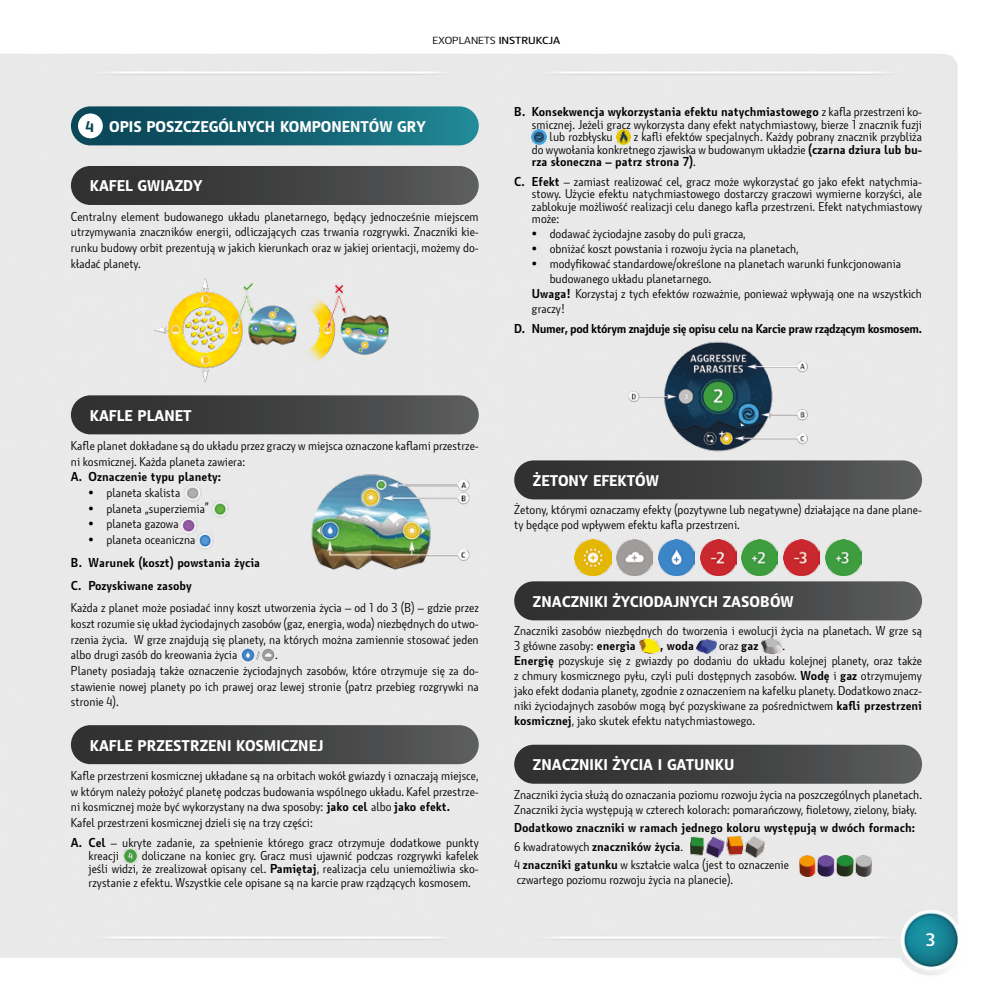
<style>
.page{position:relative;width:993px;height:993px;background:#fff}
.page>*{position:absolute;margin:0;border:0;box-sizing:border-box;transform-origin:0 0}
.t1{font:700 17.5px "Botanika";color:#fff}
.t2{font:800 15px "Botanika";color:#fff}
.t3{font:12.5px/15.6px "Botanika Lite";color:#000}
.t4{font:700 12.5px/22.8px "Botanika";color:#000}
.t5{font:700 12.5px "Botanika";letter-spacing:-.03em;color:#000}
.t6{font:10px "Botanika Lite";color:#000;scale:1.2 1}
.s1{font-family:"Botanika";font-weight:600}
.s2{color:#0b485a}
.s3{font-family:"Botanika";font-weight:700}
.s4{font-family:"Botanika Lite";font-weight:400}
</style>
<div class="page">
<div style="left:0;top:54px;width:959px;height:922px;background:#e9e9e9"></div>
<div style="left:71px;top:106px;width:407px;height:39px;background:linear-gradient(to right,#094052,#1f8392);border-radius:19px"></div>
<div style="left:78px;top:113px;width:25px;height:25px;background:#fff;border-radius:50%"></div>
<div style="left:71px;top:166px;width:407px;height:39px;background:linear-gradient(to right,#2b2b2c,#58595a);border-radius:19px"></div>
<div style="left:71px;top:395px;width:407px;height:39px;background:linear-gradient(to right,#2b2b2c,#58595a);border-radius:19px"></div>
<img style="left:240px;top:647px;width:35px;height:15px">
<div style="left:71px;top:725px;width:407px;height:39px;background:linear-gradient(to right,#2b2b2c,#58595a);border-radius:19px"></div>
<img style="left:123px;top:848px;width:15px;height:15px">
<img style="left:531px;top:130px;width:15px;height:14px">
<img style="left:616px;top:130px;width:14px;height:14px">
<img style="left:623px;top:339px;width:189px;height:115px">
<div style="left:514px;top:460px;width:407px;height:39px;background:linear-gradient(to right,#2b2c2c,#585959);border-radius:19px"></div>
<img style="left:741px;top:539px;width:36px;height:36px">
<img style="left:824px;top:539px;width:37px;height:36px">
<img style="left:699px;top:539px;width:37px;height:36px">
<img style="left:783px;top:539px;width:36px;height:36px">
<img style="left:616px;top:539px;width:36px;height:36px">
<img style="left:574px;top:539px;width:37px;height:36px">
<img style="left:658px;top:539px;width:36px;height:36px">
<div style="left:514px;top:581px;width:407px;height:39px;background:linear-gradient(to right,#2b2c2c,#585959);border-radius:19px"></div>
<img style="left:639px;top:638px;width:21px;height:15px">
<img style="left:696px;top:639px;width:19px;height:14px">
<img style="left:760px;top:638px;width:22px;height:15px">
<div style="left:514px;top:744px;width:407px;height:39px;background:linear-gradient(to right,#2b2c2c,#585959);border-radius:19px"></div>
<img style="left:152px;top:277px;width:244px;height:105px">
<img style="left:297px;top:460px;width:181px;height:127px">
<img style="left:180px;top:516px;width:17px;height:18px">
<img style="left:196px;top:531px;width:18px;height:18px">
<img style="left:183px;top:484px;width:18px;height:17px">
<img style="left:211px;top:500px;width:18px;height:17px">
<img style="left:690px;top:836px;width:74px;height:21px">
<img style="left:798px;top:855px;width:73px;height:21px">
<p class="t6" style="left:432px;top:35px;width:108px">EXOPLANETS <span class="s1">INSTRUKCJA</span></p>
<p class="t2" style="left:85px;top:117px;width:42px"><span class="s2">4</span> OPIS</p>
<p class="t2" style="left:146px;top:117px;width:281px">POSZCZEGÓLNYCH KOMPONENTÓW GRY</p>
<p class="t2" style="left:90px;top:177px;width:114px">KAFEL GWIAZDY</p>
<p class="t3" style="left:71px;top:208px;width:409px;text-align:justify">Centralny element budowanego układu planetarnego, będący jednocześnie miejscem utrzymywania znaczników energii, odliczających czas trwania rozgrywki. Znaczniki kie&shy;runku budowy orbit prezentują w jakich kierunkach oraz w jakiej orientacji, możemy do&shy;kładać planety.</p>
<p class="t2" style="left:90px;top:406px;width:103px">KAFLE PLANET</p>
<p class="t3" style="left:71px;top:438px;width:409px">Kafle planet dokładane są do układu przez graczy w miejsca oznaczone kaflami przestrze&shy;ni kosmicznej. Każda planeta zawiera:</p>
<p class="t4" style="left:71px;top:465px;width:152px">A. Oznaczenie typu planety:</p>
<p class="t3" style="left:89px;top:485px;width:93px">• planeta skalista</p>
<p class="t3" style="left:89px;top:500px;width:122px">• planeta „superziemia”</p>
<p class="t3" style="left:89px;top:516px;width:91px">• planeta gazowa</p>
<p class="t3" style="left:89px;top:531px;width:108px">• planeta oceaniczna</p>
<p class="t4" style="left:71px;top:551px;width:191px">B. Warunek (koszt) powstania życia<br>C. Pozyskiwane zasoby</p>
<p class="t3" style="left:71px;top:600px;width:409px;text-align:justify">Każda z planet może posiadać inny koszt utworzenia życia – od 1 do 3 (B) – gdzie przez koszt rozumie się układ życiodajnych zasobów (gaz, energia, woda) niezbędnych do utwo&shy;rzenia życia. W grze znajdują się planety, na których można zamiennie stosować jeden albo drugi zasób do kreowania życia</p>
<p class="t3" style="left:71px;top:647px;width:409px;text-indent:204px">.<br>Planety posiadają także oznaczenie życiodajnych zasobów, które otrzymuje się za do&shy;stawienie nowej planety po ich prawej oraz lewej stronie (patrz przebieg rozgrywki na stronie 4).</p>
<p class="t2" style="left:90px;top:735px;width:235px">KAFLE PRZESTRZENI KOSMICZNEJ</p>
<p class="t3" style="left:71px;top:767px;width:409px">Kafle przestrzeni kosmicznej układane są na orbitach wokół gwiazdy i oznaczają miejsce, w którym należy położyć planetę podczas budowania wspólnego układu. Kafel przestrze&shy;ni kosmicznej może być wykorzystany na dwa sposoby: <span class="s3">jako cel</span> albo <span class="s3">jako efekt.<br></span>Kafel przestrzeni kosmicznej dzieli się na trzy części:</p>
<p class="t3" style="left:89px;top:836px;width:391px;line-height:13.1px;text-indent:-18px"><span class="s3">A. Cel</span> – ukryte zadanie, za spełnienie którego gracz otrzymuje dodatkowe punkty kreacji</p>
<p class="t3" style="left:89px;top:849px;width:391px;line-height:13.1px;text-align:justify;text-indent:53px">doliczane na koniec gry. Gracz musi ujawnić podczas rozgrywki kafelek jeśli widzi, że zrealizował opisany cel. <span class="s3">Pamiętaj</span>, realizacja celu uniemożliwia sko&shy;rzystanie z efektu. Wszystkie cele opisane są na karcie praw rządzących kosmosem.</p>
<p class="t4" style="left:514px;top:100px;width:409px">B. Konsekwencja wykorzystania efektu natychmiastowego <span class="s4">z kafla przestrzeni ko-</span></p>
<p class="t3" style="left:549px;top:118px;width:374px;line-height:12.5px;text-indent:-18px">smicznej. Jeżeli gracz wykorzysta dany efekt natychmiastowy, bierze 1 znacznik fuzji lub rozbłysku</p>
<p class="t3" style="left:531px;top:131px;width:391px;line-height:12.5px;text-align:right">z kafli efektów specjalnych. Każdy pobrany znacznik przybliża<br>do wywołania konkretnego zjawiska w budowanym układzie <span class="s3">(czarna dziura lub bu-</span></p>
<p class="t4" style="left:531px;top:150px;width:165px">rza słoneczna – patrz strona 7)<span class="s4">.</span></p>
<p class="t3" style="left:531px;top:175px;width:391px;line-height:12.5px;text-align:justify;text-indent:-18px"><span class="s3">C. Efekt</span> – zamiast realizować cel, gracz może wykorzystać go jako efekt natychmia&shy;stowy. Użycie efektu natychmiastowego dostarczy graczowi wymierne korzyści, ale zablokuje możliwość realizacji celu danego kafla przestrzeni. Efekt natychmiastowy może:</p>
<p class="t3" style="left:531px;top:226px;width:215px">• dodawać życiodajne zasoby do puli gracza,</p>
<p class="t3" style="left:531px;top:241px;width:268px">• obniżać koszt powstania i rozwoju życia na planetach,</p>
<p class="t3" style="left:531px;top:256px;width:370px">• modyfikować standardowe/określone na planetach warunki funkcjonowania</p>
<p class="t3" style="left:549px;top:271px;width:163px">budowanego układu planetarnego.</p>
<p class="t3" style="left:531px;top:286px;width:391px"><span class="s3">Uwaga!</span> Korzystaj z tych efektów rozważnie, ponieważ wpływają one na wszystkich</p>
<p class="t3" style="left:531px;top:301px;width:35px">graczy!</p>
<p class="t5" style="left:514px;top:321px;width:409px">D. Numer, pod którym znajduje się opisu celu na Karcie praw rządzącym kosmosem.</p>
<p class="t2" style="left:533px;top:471px;width:127px">ŻETONY EFEKTÓW</p>
<p class="t3" style="left:514px;top:502px;width:409px;line-height:15px">Żetony, którymi oznaczamy efekty (pozytywne lub negatywne) działające na dane plane&shy;ty będące pod wpływem efektu kafla przestrzeni.</p>
<p class="t2" style="left:533px;top:592px;width:262px">ZNACZNIKI ŻYCIODAJNYCH ZASOBÓW</p>
<p class="t3" style="left:514px;top:623px;width:409px;line-height:15px">Znaczniki zasobów niezbędnych do tworzenia i ewolucji życia na planetach. W grze są<br>3 główne zasoby: <span class="s3">energia</span></p>
<p class="t4" style="left:660px;top:634px;width:35px">, woda</p>
<p class="t3" style="left:719px;top:638px;width:41px">oraz <span class="s3">gaz</span></p>
<p class="t3" style="left:514px;top:638px;width:409px;line-height:15px;text-indent:268px">.<br><span class="s3">Energię</span> pozyskuje się z gwiazdy po dodaniu do układu kolejnej planety, oraz także z chmury kosmicznego pyłu, czyli puli dostępnych zasobów. <span class="s3">Wodę</span> i <span class="s3">gaz</span> otrzymujemy jako efekt dodania planety, zgodnie z oznaczeniem na kafelku planety. Dodatkowo znacz&shy;niki życiodajnych zasobów mogą być pozyskiwane za pośrednictwem <span class="s3">kafli przestrzeni kosmicznej</span>, jako skutek efektu natychmiastowego.</p>
<p class="t2" style="left:533px;top:755px;width:203px">ZNACZNIKI ŻYCIA I GATUNKU</p>
<p class="t3" style="left:514px;top:786px;width:409px;line-height:15px">Znaczniki życia służą do oznaczania poziomu rozwoju życia na poszczególnych planetach.<br>Znaczniki życia występują w czterech kolorach: pomarańczowy, fioletowy, zielony, biały.</p>
<p class="t4" style="left:514px;top:818px;width:402px;line-height:18.5px">Dodatkowo znaczniki w ramach jednego koloru występują w dwóch formach:<br><span class="s4">6 kwadratowych</span> znaczników życia<span class="s4">.</span></p>
<p class="t3" style="left:514px;top:857px;width:276px;line-height:15px">4 <span class="s3">znaczniki gatunku</span> w kształcie walca (jest to oznaczenie czwartego poziomu rozwoju życia na planecie).</p>
<h1 class="t1" style="left:925px;top:928px;width:11px">3</h1>
</div>
